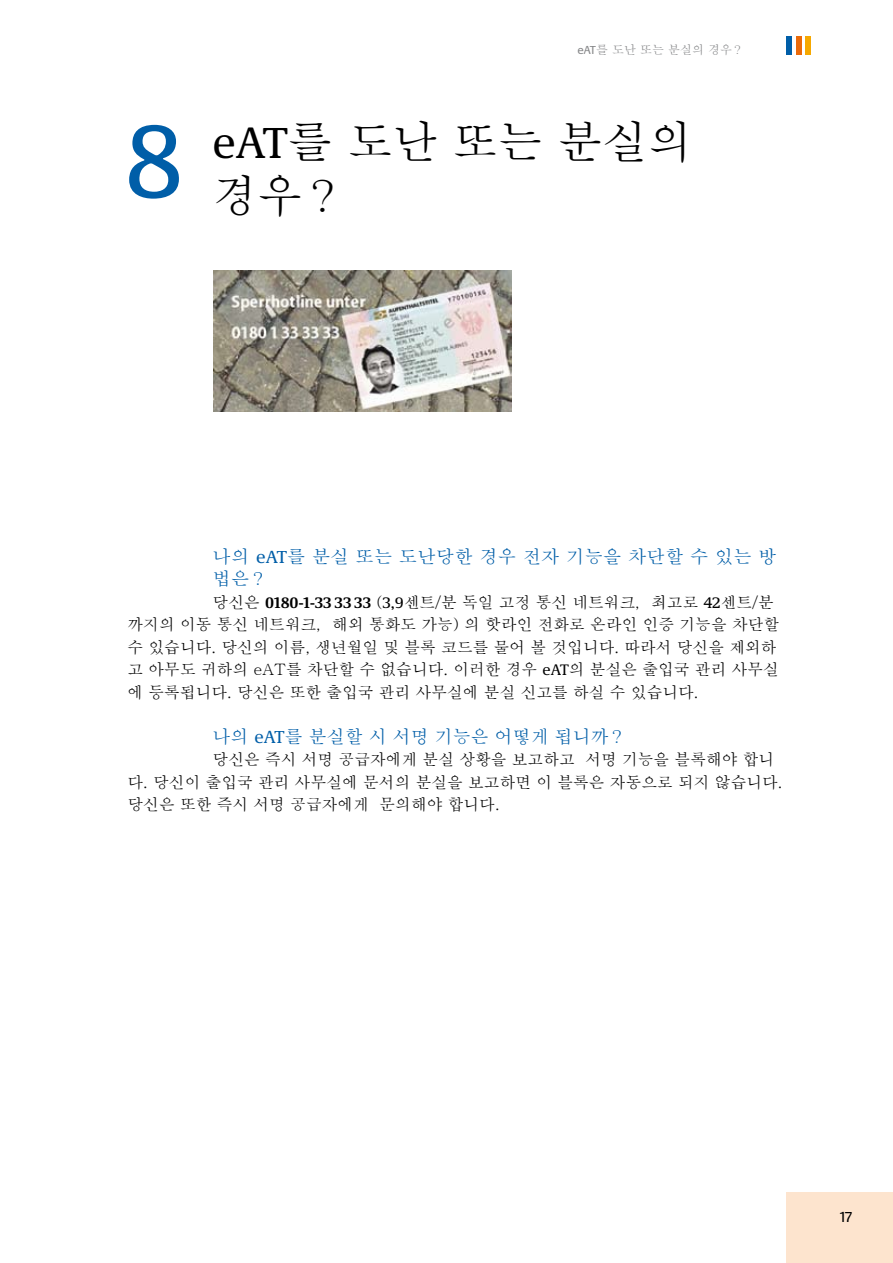
<style>
.page{position:relative;width:893px;height:1263px;background:#fff}
.page>*{position:absolute;margin:0;border:0;box-sizing:border-box;transform-origin:0 0}
.t1{font:108px "Neue Praxis Tab";color:#005ea8}
.t2{font:45px/54px "Batang";color:#000}
.t3{font:18px/22.5px "Batang";letter-spacing:.01em;color:#005ea8}
.t4{font:15.75px/22.5px "Batang";color:#000}
.t5{font:15px "Neue Praxis";color:#000}
.t6{font:12px "Batang";color:#87888a}
.s1{font-family:"Neue Praxis"}
.s2{font-family:"Neue Demos"}
.s3{font-family:"Neue Demos";font-weight:700}
</style>
<div class="page">
<div style="left:787px;top:1193px;width:106px;height:70px;background:#fde4ce"></div>
<div style="left:806px;top:36px;width:5px;height:18px;background:#f6a800"></div>
<div style="left:796px;top:36px;width:5px;height:18px;background:#eb6a0a"></div>
<div style="left:787px;top:36px;width:5px;height:18px;background:#005ea8"></div>
<img style="left:214px;top:270px;width:297px;height:141px">
<p class="t6" style="left:577px;top:44px;width:168px"><span class="s1">eAT</span>를 도난 또는 분실의 경우？</p>
<h1 class="t1" style="left:122px;top:96px;width:65px">8</h1>
<h2 class="t2" style="left:213px;top:115px;width:482px"><span class="s2">eAT</span>를 도난 또는 분실의 경우？</h2>
<p class="t3" style="left:213px;top:545px;width:565px">나의 <span class="s2">eAT</span>를 분실 또는 도난당한 경우 전자 기능을 차단할 수 있는 방 법은？</p>
<p class="t4" style="left:128px;top:591px;width:653px;text-indent:85px">당신은 <span class="s3">0180-1-33 33 33</span> (<span class="s2">3,9</span>센트/분 독일 고정 통신 네트워크，최고로 <span class="s2">42</span>센트/분 까지의 이동 통신 네트워크，해외 통화도 가능) 의 핫라인 전화로 온라인 인증 기능을 차단할 수 있습니다. 당신의 이름, 생년월일 및 블록 코드를 물어 볼 것입니다. 따라서 당신을 제외하 고 아무도 귀하의 eAT를 차단할 수 없습니다. 이러한 경우 <span class="s2">eAT</span>의 분실은 출입국 관리 사무실 에 등록됩니다. 당신은 또한 출입국 관리 사무실에 분실 신고를 하실 수 있습니다.</p>
<p class="t3" style="left:213px;top:725px;width:416px">나의 <span class="s2">eAT</span>를 분실할 시 서명 기능은 어떻게 됩니까？</p>
<p class="t4" style="left:128px;top:748px;width:656px;text-indent:85px">당신은 즉시 서명 공급자에게 분실 상황을 보고하고 서명 기능을 블록해야 합니 다. 당신이 출입국 관리 사무실에 문서의 분실을 보고하면 이 블록은 자동으로 되지 않습니다. 당신은 또한 즉시 서명 공급자에게 문의해야 합니다.</p>
<p class="t5" style="left:840px;top:1208px;width:13px">17</p>
</div>
